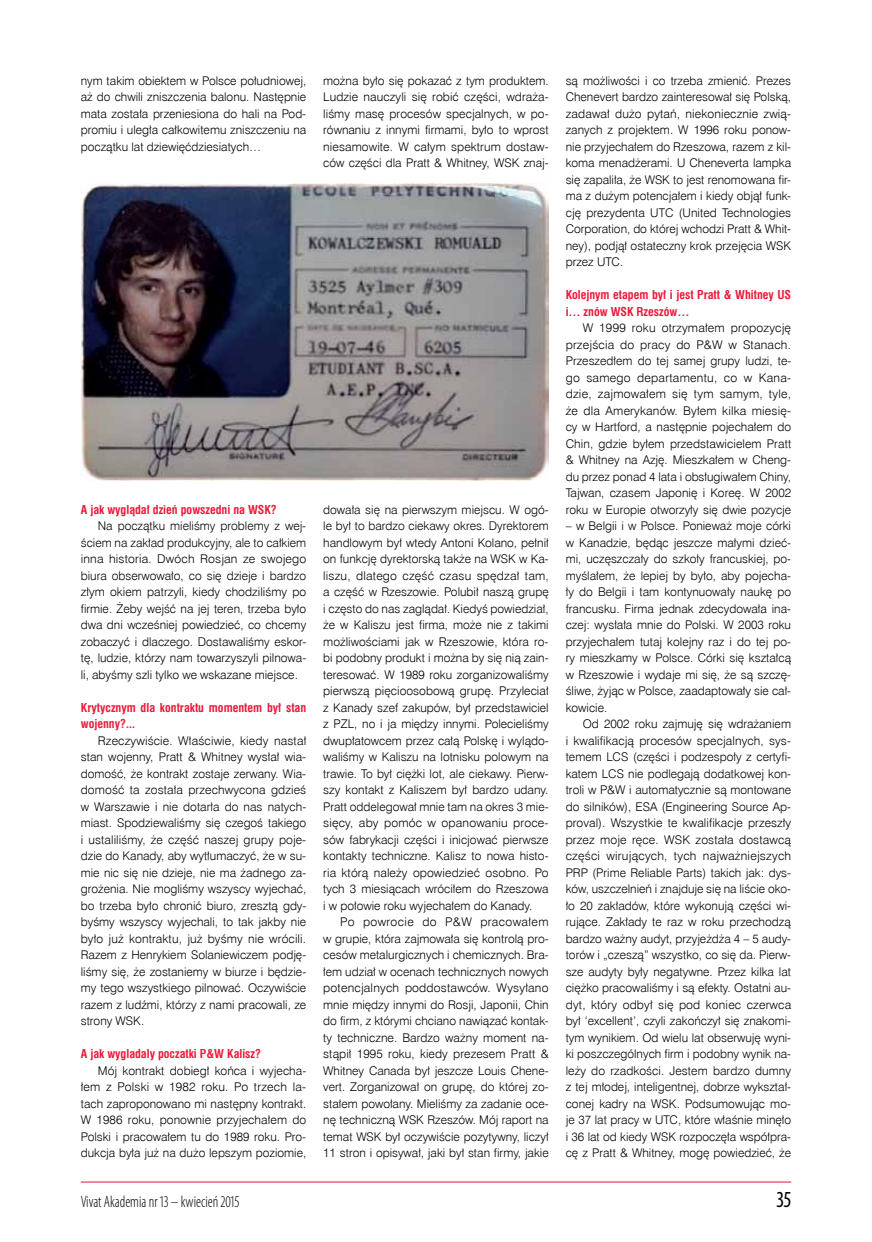
<style>
.page{position:relative;width:872px;height:1242px;background:#fff}
.page>*{position:absolute;margin:0;border:0;box-sizing:border-box;transform-origin:0 0}
.t1{font:condensed 23.1px "Myriad Pro";color:#000;scale:.91 1}
.t2{font:300 condensed 16.5px "Myriad Pro";color:#000;scale:.91 1}
.t3{font:12px/16.5px "Swis 721 Lt EU";color:#000;text-align:justify}
.t4{font:700 12px/16.5px "Swis 721 Cn EU";color:#ed1a3b}
</style>
<div class="page">
<hr style="left:81px;top:1181px;width:710px;height:1px;background:#ed1a3b">
<img style="left:81px;top:184px;width:468px;height:296px">
<p class="t3" style="left:81px;top:72px;width:227px">nym takim obiektem w Polsce południowej, aż do chwili zniszczenia balonu. Następnie mata została przeniesiona do hali na Pod&shy;promiu i uległa całkowitemu zniszczeniu na początku lat dziewięćdziesiatych…</p>
<p class="t4" style="left:81px;top:501px;width:197px">A jak wyglądał dzień powszedni na WSK?</p>
<p class="t3" style="left:81px;top:518px;width:227px;text-indent:17px">Na początku mieliśmy problemy z wej&shy;ściem na zakład produkcyjny, ale to całkiem inna historia. Dwóch Rosjan ze swojego biura obserwowało, co się dzieje i bardzo złym okiem patrzyli, kiedy chodziliśmy po firmie. Żeby wejść na jej teren, trzeba było dwa dni wcześniej powiedzieć, co chcemy zobaczyć i dlaczego. Dostawaliśmy eskor&shy;tę, ludzie, którzy nam towarzyszyli pilnowa&shy;li, abyśmy szli tylko we wskazane miejsce.</p>
<p class="t4" style="left:81px;top:699px;width:227px">Krytycznym dla kontraktu momentem był stan wojenny?...</p>
<p class="t3" style="left:81px;top:732px;width:227px;text-indent:17px">Rzeczywiście. Właściwie, kiedy nastał stan wojenny, Pratt &amp; Whitney wysłał wia&shy;domość, że kontrakt zostaje zerwany. Wia&shy;domość ta została przechwycona gdzieś w Warszawie i nie dotarła do nas natych&shy;miast. Spodziewaliśmy się czegoś takiego i ustaliliśmy, że część naszej grupy poje&shy;dzie do Kanady, aby wytłumaczyć, że w su&shy;mie nic się nie dzieje, nie ma żadnego za&shy;grożenia. Nie mogliśmy wszyscy wyjechać, bo trzeba było chronić biuro, zresztą gdy&shy;byśmy wszyscy wyjechali, to tak jakby nie było już kontraktu, już byśmy nie wrócili.<br>Razem z Henrykiem Solaniewiczem podję&shy;liśmy się, że zostaniemy w biurze i będzie&shy;my tego wszystkiego pilnować. Oczywiście razem z ludźmi, którzy z nami pracowali, ze strony WSK.</p>
<p class="t4" style="left:81px;top:1046px;width:182px">A jak wygladaly poczatki P&amp;W Kalisz?</p>
<p class="t3" style="left:81px;top:1062px;width:227px;text-indent:17px">Mój kontrakt dobiegł końca i wyjecha&shy;łem z Polski w 1982 roku. Po trzech la&shy;tach zaproponowano mi następny kontrakt.<br>W 1986 roku, ponownie przyjechałem do Polski i pracowałem tu do 1989 roku. Pro&shy;dukcja była już na dużo lepszym poziomie,</p>
<p class="t3" style="left:323px;top:72px;width:227px">można było się pokazać z tym produktem.<br>Ludzie nauczyli się robić części, wdraża&shy;liśmy masę procesów specjalnych, w po&shy;równaniu z innymi firmami, było to wprost niesamowite. W całym spektrum dostaw&shy;ców części dla Pratt &amp; Whitney, WSK znaj-</p>
<p class="t3" style="left:323px;top:501px;width:227px">dowała się na pierwszym miejscu. W ogó&shy;le był to bardzo ciekawy okres. Dyrektorem handlowym był wtedy Antoni Kolano, pełnił on funkcję dyrektorską także na WSK w Ka&shy;liszu, dlatego część czasu spędzał tam, a część w Rzeszowie. Polubił naszą grupę i często do nas zaglądał. Kiedyś powiedział, że w Kaliszu jest firma, może nie z takimi możliwościami jak w Rzeszowie, która ro&shy;bi podobny produkt i można by się nią zain&shy;teresować. W 1989 roku zorganizowaliśmy pierwszą pięcioosobową grupę. Przyleciał z Kanady szef zakupów, był przedstawiciel z PZL, no i ja między innymi. Polecieliśmy dwupłatowcem przez całą Polskę i wylądo&shy;waliśmy w Kaliszu na lotnisku polowym na trawie. To był ciężki lot, ale ciekawy. Pierw&shy;szy kontakt z Kaliszem był bardzo udany.<br>Pratt oddelegował mnie tam na okres 3 mie&shy;sięcy, aby pomóc w opanowaniu proce&shy;sów fabrykacji części i inicjować pierwsze kontakty techniczne. Kalisz to nowa histo&shy;ria którą należy opowiedzieć osobno. Po tych 3 miesiącach wróciłem do Rzeszowa i w połowie roku wyjechałem do Kanady.</p>
<p class="t3" style="left:323px;top:914px;width:227px;text-indent:17px">Po powrocie do P&amp;W pracowałem w grupie, która zajmowała się kontrolą pro&shy;cesów metalurgicznych i chemicznych. Bra&shy;łem udział w ocenach technicznych nowych potencjalnych poddostawców. Wysyłano mnie między innymi do Rosji, Japonii, Chin do firm, z którymi chciano nawiązać kontak&shy;ty techniczne. Bardzo ważny moment na&shy;stąpił 1995 roku, kiedy prezesem Pratt &amp; Whitney Canada był jeszcze Louis Chene&shy;vert. Zorganizował on grupę, do której zo&shy;stałem powołany. Mieliśmy za zadanie oce&shy;nę techniczną WSK Rzeszów. Mój raport na temat WSK był oczywiście pozytywny, liczył 11 stron i opisywał, jaki był stan firmy, jakie</p>
<p class="t3" style="left:566px;top:72px;width:227px">są możliwości i co trzeba zmienić. Prezes Chenevert bardzo zainteresował się Polską, zadawał dużo pytań, niekoniecznie zwią&shy;zanych z projektem. W 1996 roku ponow&shy;nie przyjechałem do Rzeszowa, razem z kil&shy;koma menadżerami. U Cheneverta lampka się zapaliła, że WSK to jest renomowana fir&shy;ma z dużym potencjałem i kiedy objął funk&shy;cję prezydenta UTC (United Technologies Corporation, do której wchodzi Pratt &amp; Whit&shy;ney), podjął ostateczny krok przejęcia WSK przez UTC.</p>
<p class="t4" style="left:566px;top:287px;width:227px">Kolejnym etapem był i jest Pratt &amp; Whitney US i… znów WSK Rzeszów…</p>
<p class="t3" style="left:566px;top:320px;width:227px;text-indent:17px">W 1999 roku otrzymałem propozycję przejścia do pracy do P&amp;W w Stanach.<br>Przeszedłem do tej samej grupy ludzi, te&shy;go samego departamentu, co w Kana&shy;dzie, zajmowałem się tym samym, tyle, że dla Amerykanów. Byłem kilka miesię&shy;cy w Hartford, a następnie pojechałem do Chin, gdzie byłem przedstawicielem Pratt &amp; Whitney na Azję. Mieszkałem w Cheng&shy;du przez ponad 4 lata i obsługiwałem Chiny, Tajwan, czasem Japonię i Koreę. W 2002 roku w Europie otworzyły się dwie pozycje</p>
<p class="t3" style="left:566px;top:518px;width:227px">– w Belgii i w Polsce. Ponieważ moje córki w Kanadzie, będąc jeszcze małymi dzieć&shy;mi, uczęszczały do szkoły francuskiej, po&shy;myślałem, że lepiej by było, aby pojecha&shy;ły do Belgii i tam kontynuowały naukę po francusku. Firma jednak zdecydowała ina&shy;czej: wysłała mnie do Polski. W 2003 roku przyjechałem tutaj kolejny raz i do tej po&shy;ry mieszkamy w Polsce. Córki się kształcą w Rzeszowie i wydaje mi się, że są szczę&shy;śliwe, żyjąc w Polsce, zaadaptowały sie cał&shy;kowicie.</p>
<p class="t3" style="left:566px;top:716px;width:227px;text-indent:17px">Od 2002 roku zajmuję się wdrażaniem i kwalifikacją procesów specjalnych, sys&shy;temem LCS (części i podzespoły z certyfi&shy;katem LCS nie podlegają dodatkowej kon&shy;troli w P&amp;W i automatycznie są montowane do silników), ESA (Engineering Source Ap&shy;proval). Wszystkie te kwalifikacje przeszły przez moje ręce. WSK została dostawcą części wirujących, tych najważniejszych PRP (Prime Reliable Parts) takich jak: dys&shy;ków, uszczelnień i znajduje się na liście oko&shy;ło 20 zakładów, które wykonują części wi&shy;rujące. Zakłady te raz w roku przechodzą bardzo ważny audyt, przyjeżdża 4 – 5 audy&shy;torów i „czeszą” wszystko, co się da. Pierw&shy;sze audyty były negatywne. Przez kilka lat ciężko pracowaliśmy i są efekty. Ostatni au&shy;dyt, który odbył się pod koniec czerwca był ‘excellent’, czyli zakończył się znakomi&shy;tym wynikiem. Od wielu lat obserwuję wyni&shy;ki poszczególnych firm i podobny wynik na&shy;leży do rzadkości. Jestem bardzo dumny z tej młodej, inteligentnej, dobrze wykształ&shy;conej kadry na WSK. Podsumowując mo&shy;je 37 lat pracy w UTC, które właśnie minęło i 36 lat od kiedy WSK rozpoczęła współpra&shy;cę z Pratt &amp; Whitney, mogę powiedzieć, że</p>
<h2 class="t2" style="left:81px;top:1192px;width:176px">Vivat Akademia nr 13 – kwiecień 2015</h2>
<h1 class="t1" style="left:776px;top:1186px;width:17px">35</h1>
</div>
